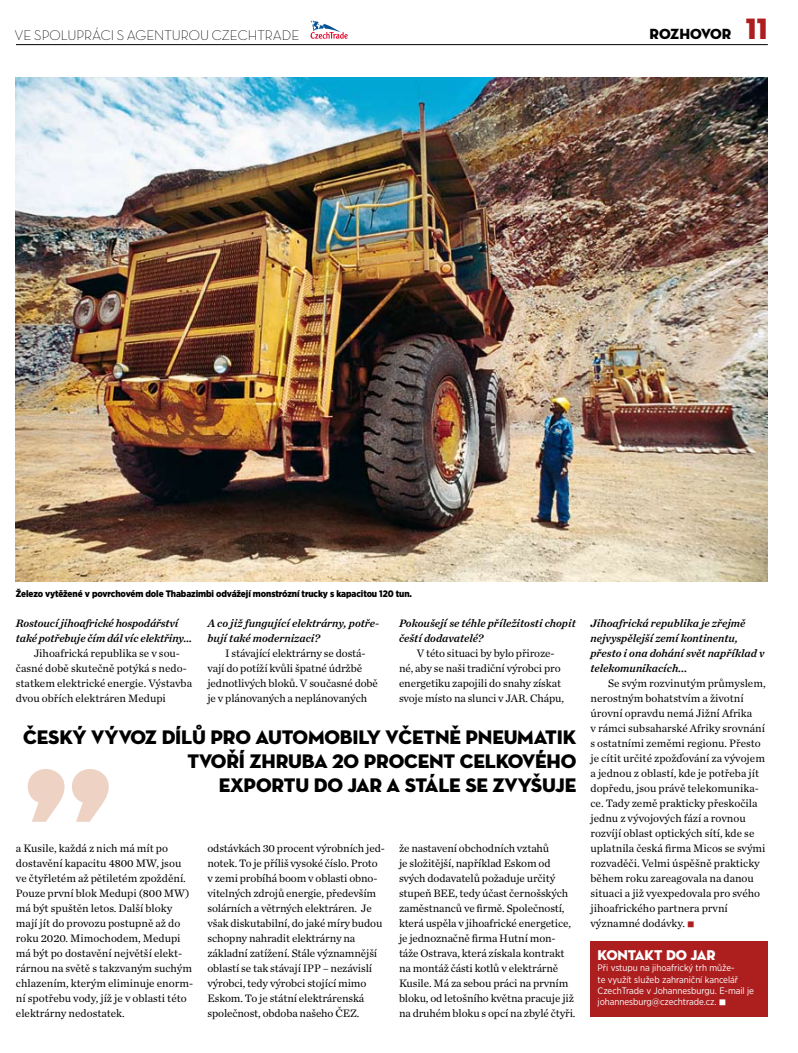
<style>
.page{position:relative;width:798px;height:1053px;background:#fff}
.page>*{position:absolute;margin:0;border:0;box-sizing:border-box;transform-origin:0 0}
.t1{font:20px "Neutra Disp Titling";letter-spacing:-.01em;color:#000}
.t2{font:15px "Neutra Disp Titling";color:#000}
.t3{font:14.38px "Neutra Disp Titling";letter-spacing:-.005em;color:#fff}
.t4{font:14.25px "Neutra Disp Light Alt";color:#000}
.t5{font:11.25px/15px "Chronicle Text G1";letter-spacing:-.01em;color:#000}
.t6{font:italic 11.25px "Chronicle Text G1 Semi";color:#000}
.t7{font:9.38px/11.2px "Gotham Narrow";letter-spacing:-.005em;color:#fff}
.t8{font:900 9.38px "Gotham Narrow";letter-spacing:-.01em;color:#000}
.s1{font-size:30px;color:#ad1e1f}
.s2{color:#ad1e1f}
</style>
<div class="page">
<hr style="left:16px;top:44px;width:751px;height:1px;background:#000">
<svg style="left:28px;top:769px;width:81px;height:52px"></svg>
<div style="left:590px;top:941px;width:177px;height:75px;background:#ad1e1f"></div>
<svg style="left:310px;top:21px;width:37px;height:18px"></svg>
<img style="left:16px;top:78px;width:751px;height:503px">
<p class="t4" style="left:15px;top:27px;width:286px">VE SPOLUPRÁCI S AGENTUROU CZECHTRADE</p>
<p class="t2" style="left:649px;top:25px;width:120px">ROZHOVOR <span class="s1">11</span></p>
<p class="t8" style="left:16px;top:587px;width:397px">Železo vytěžené v povrchovém dole Thabazimbi odvážejí monstrózní trucky s kapacitou 120 tun.</p>
<p class="t6" style="left:16px;top:614px;width:164px">Rostoucí jihoafrické hospodářství</p>
<p class="t6" style="left:16px;top:629px;width:178px">také potřebuje čím dál víc elektřiny…</p>
<p class="t5" style="left:34px;top:644px;width:148px">Jihoafrická republika se v sou-</p>
<p class="t5" style="left:16px;top:659px;width:172px">časné době skutečně potýká s nedo-</p>
<p class="t5" style="left:16px;top:674px;width:177px">statkem elektrické energie. Výstavba</p>
<p class="t5" style="left:16px;top:689px;width:151px">dvou obřích elektráren Medupi</p>
<p class="t6" style="left:207px;top:614px;width:173px">A co již fungující elektrárny, potře-</p>
<p class="t6" style="left:207px;top:629px;width:114px">bují také modernizaci?</p>
<p class="t5" style="left:225px;top:644px;width:142px">I stávající elektrárny se dostá-</p>
<p class="t5" style="left:207px;top:659px;width:156px">vají do potíží kvůli špatné údržbě</p>
<p class="t5" style="left:207px;top:674px;width:172px">jednotlivých bloků. V současné době</p>
<p class="t5" style="left:207px;top:689px;width:161px">je v plánovaných a neplánovaných</p>
<p class="t6" style="left:399px;top:614px;width:178px">Pokoušejí se téhle příležitosti chopit</p>
<p class="t6" style="left:399px;top:629px;width:86px">čeští dodavatelé?</p>
<p class="t5" style="left:416px;top:644px;width:139px">V této situaci by bylo přiroze-</p>
<p class="t5" style="left:399px;top:659px;width:163px">né, aby se naši tradiční výrobci pro</p>
<p class="t5" style="left:399px;top:674px;width:163px">energetiku zapojili do snahy získat</p>
<p class="t5" style="left:399px;top:689px;width:166px">svoje místo na slunci v JAR. Chápu,</p>
<p class="t1" style="left:23px;top:724px;width:554px">ČESKÝ VÝVOZ DÍLŮ PRO AUTOMOBILY VČETNĚ PNEUMATIK</p>
<p class="t1" style="left:187px;top:748px;width:390px">TVOŘÍ ZHRUBA 20 PROCENT CELKOVÉHO</p>
<p class="t1" style="left:218px;top:772px;width:142px">EXPORTU DO JAR</p>
<p class="t1" style="left:386px;top:772px;width:191px">A STÁLE SE ZVYŠUJE</p>
<p class="t5" style="left:16px;top:839px;width:179px">a Kusile, každá z nich má mít po dostavění kapacitu 4800 MW, jsou ve čtyřletém až pětiletém zpoždění.<br>Pouze první blok Medupi (800 MW) má být spuštěn letos. Další bloky mají jít do provozu postupně až do roku 2020. Mimochodem, Medupi má být po dostavění největší elekt&shy;rárnou na světě s takzvaným suchým chlazením, kterým eliminuje enorm&shy;ní spotřebu vody, jíž je v oblasti této elektrárny nedostatek.</p>
<p class="t5" style="left:207px;top:839px;width:179px">odstávkách 30 procent výrobních jed&shy;notek. To je příliš vysoké číslo. Proto v zemi probíhá boom v oblasti obno&shy;vitelných zdrojů energie, především solárních a větrných elektráren. Je však diskutabilní, do jaké míry budou schopny nahradit elektrárny na základní zatížení. Stále významnější oblastí se tak stávají IPP – nezávislí výrobci, tedy výrobci stojící mimo Eskom. To je státní elektrárenská společnost, obdoba našeho ČEZ.</p>
<p class="t5" style="left:399px;top:839px;width:178px">že nastavení obchodních vztahů<br>je složitější, například Eskom od svých dodavatelů požaduje určitý stupeň BEE, tedy účast černošských zaměstnanců ve firmě. Společností, která uspěla v jihoafrické energetice, je jednoznačně firma Hutní mon&shy;táže Ostrava, která získala kontrakt na montáž části kotlů v elektrárně Kusile. Má za sebou práci na prvním bloku, od letošního května pracuje již na druhém bloku s opcí na zbylé čtyři.</p>
<p class="t6" style="left:590px;top:614px;width:156px">Jihoafrická republika je zřejmě</p>
<p class="t6" style="left:590px;top:628px;width:149px">nejvyspělejší zemí kontinentu,</p>
<p class="t6" style="left:590px;top:643px;width:175px">přesto i ona dohání svět například v</p>
<p class="t6" style="left:590px;top:658px;width:98px">telekomunikacích...</p>
<p class="t5" style="left:608px;top:674px;width:159px">Se svým rozvinutým průmyslem,</p>
<p class="t5" style="left:590px;top:689px;width:154px">nerostným bohatstvím a životní</p>
<p class="t5" style="left:590px;top:704px;width:163px">úrovní opravdu nemá Jižní Afrika</p>
<p class="t5" style="left:590px;top:719px;width:176px">v rámci subsaharské Afriky srovnání</p>
<p class="t5" style="left:590px;top:734px;width:172px">s ostatními zeměmi regionu. Přesto</p>
<p class="t5" style="left:590px;top:749px;width:176px">je cítit určité zpožďování za vývojem</p>
<p class="t5" style="left:590px;top:764px;width:170px">a jednou z oblastí, kde je potřeba jít</p>
<p class="t5" style="left:590px;top:779px;width:170px">dopředu, jsou právě telekomunika-</p>
<p class="t5" style="left:590px;top:794px;width:168px">ce. Tady země prakticky přeskočila</p>
<p class="t5" style="left:590px;top:809px;width:157px">jednu z vývojových fází a rovnou</p>
<p class="t5" style="left:590px;top:824px;width:165px">rozvíjí oblast optických sítí, kde se</p>
<p class="t5" style="left:590px;top:839px;width:176px">uplatnila česká firma Micos se svými</p>
<p class="t5" style="left:590px;top:854px;width:171px">rozvaděči. Velmi úspěšně prakticky</p>
<p class="t5" style="left:590px;top:869px;width:165px">během roku zareagovala na danou</p>
<p class="t5" style="left:590px;top:884px;width:171px">situaci a již vyexpedovala pro svého</p>
<p class="t5" style="left:590px;top:899px;width:139px">jihoafrického partnera první</p>
<p class="t5" style="left:590px;top:914px;width:105px">významné dodávky. <span class="s2">■</span></p>
<p class="t3" style="left:597px;top:946px;width:102px">KONTAKT DO JAR</p>
<p class="t7" style="left:597px;top:962px;width:158px">Při vstupu na jihoafrický trh může-<br>te využít služeb zahraniční kancelář CzechTrade v Johannesburgu. E-mail je johannesburg@czechtrade.cz. ■</p>
</div>
